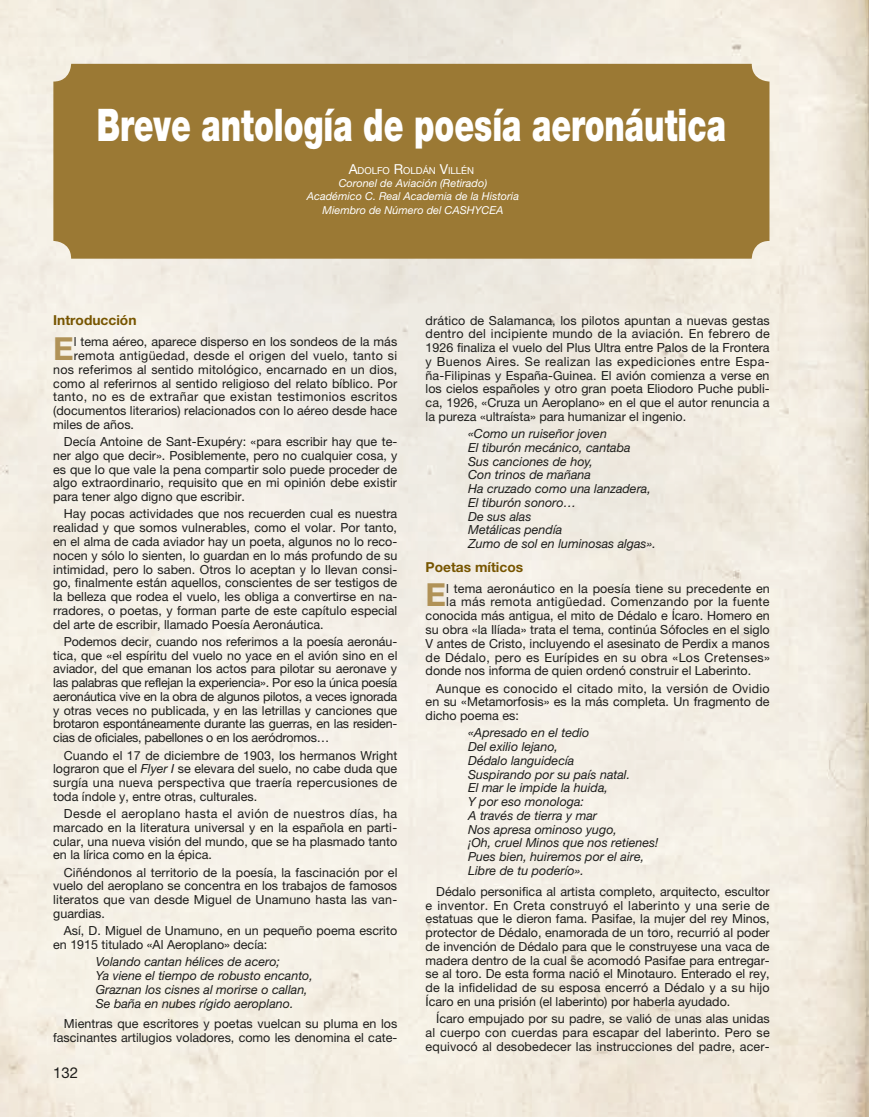
<style>
.page{position:relative;width:869px;height:1117px;background:#fff}
.page>*{position:absolute;margin:0;border:0;box-sizing:border-box;transform-origin:0 0}
.Títulos{font:900 45px "Helvetica Neue LT Std";color:#fff;scale:.7 1}
.t1{font:700 31.75px "Helvetica Neue LT Std";color:#b09257}
.t2{font:15px "Helvetica Neue LT Std";color:#1d1d1b}
.t3{font:700 13.75px "Helvetica Neue LT Std";color:#750}
.t4{font:12.5px/13.8px "Helvetica Neue LT Std";color:#1d1d1b;text-align:justify}
.t5{font:italic 12.5px/13.8px "Helvetica Neue LT Std";color:#1d1d1b}
.t6{font:12.5px "Helvetica Neue LT Std";letter-spacing:.025em;color:#1d1d1b}
.t7{font:12.5px "Helvetica Neue LT Std";letter-spacing:.03em;color:#1d1d1b}
.Cargos{font:italic 11px "Helvetica Neue LT Std";color:#fff}
.Autores{font:9.62px "Helvetica Neue LT Std";color:#fff}
.s1{font-size:13.75px}
.s2{font-style:italic}
</style>
<div class="page">
<img style="left:0;top:0;width:868px;height:1116px">
<div style="left:53px;top:64px;width:716px;height:194px;background:#9b7934;border-radius:18px"></div>
<p class="Títulos" style="left:97px;top:98px;width:899px">Breve antología de poesía aeronáutica</p>
<p class="Autores" style="left:348px;top:165px;width:127px"><span class="s1">A</span>DOLFO <span class="s1">R</span>OLDÁN <span class="s1">V</span>ILLÉN</p>
<p class="Cargos" style="left:338px;top:177px;width:150px">Coronel de Aviación (Retirado)</p>
<p class="Cargos" style="left:307px;top:190px;width:213px">Académico C. Real Academia de la Historia</p>
<p class="Cargos" style="left:322px;top:203px;width:182px">Miembro de Número del CASHYCEA</p>
<p class="t3" style="left:53px;top:312px;width:85px">Introducción</p>
<p class="t1" style="left:53px;top:329px;width:22px">E</p>
<p class="t4" style="left:74px;top:335px;width:325px">l tema aéreo, aparece disperso en los sondeos de la más</p>
<p class="t6" style="left:74px;top:348px;width:325px">remota antigüedad, desde el origen del vuelo, tanto si</p>
<p class="t4" style="left:53px;top:362px;width:345px">nos referimos al sentido mitológico, encarnado en un dios,</p>
<p class="t4" style="left:53px;top:376px;width:345px">como al referirnos al sentido religioso del relato bíblico. Por</p>
<p class="t7" style="left:53px;top:389px;width:345px">tanto, no es de extrañar que existan testimonios escritos</p>
<p class="t4" style="left:53px;top:403px;width:345px">(documentos literarios) relacionados con lo aéreo desde hace</p>
<p class="t4" style="left:53px;top:417px;width:82px">miles de años.</p>
<p class="t4" style="left:53px;top:434px;width:345px;text-indent:11px">Decía Antoine de Sant-Exupéry: «para escribir hay que te&shy;ner algo que decir». Posiblemente, pero no cualquier cosa, y es que lo que vale la pena compartir solo puede proceder de algo extraordinario, requisito que en mi opinión debe existir para tener algo digno que escribir.</p>
<p class="t4" style="left:53px;top:507px;width:345px;text-indent:11px">Hay pocas actividades que nos recuerden cual es nuestra realidad y que somos vulnerables, como el volar. Por tanto, en el alma de cada aviador hay un poeta, algunos no lo reco&shy;nocen y sólo lo sienten, lo guardan en lo más profundo de su intimidad, pero lo saben. Otros lo aceptan y lo llevan consi&shy;go, finalmente están aquellos, conscientes de ser testigos de la belleza que rodea el vuelo, les obliga a convertirse en na&shy;rradores, o poetas, y forman parte de este capítulo especial del arte de escribir, llamado Poesía Aeronáutica.</p>
<p class="t4" style="left:53px;top:634px;width:345px;text-indent:11px">Podemos decir, cuando nos referimos a la poesía aeronáu&shy;tica, que «el espíritu del vuelo no yace en el avión sino en el aviador, del que emanan los actos para pilotar su aeronave y las palabras que reflejan la experiencia». Por eso la única poesía aeronáutica vive en la obra de algunos pilotos, a veces ignorada y otras veces no publicada, y en las letrillas y canciones que brotaron espontáneamente durante las guerras, en las residen&shy;cias de oficiales, pabellones o en los aeródromos…</p>
<p class="t4" style="left:53px;top:747px;width:345px;text-indent:11px">Cuando el 17 de diciembre de 1903, los hermanos Wright lograron que el <span class="s2">Flyer I</span> se elevara del suelo, no cabe duda que surgía una nueva perspectiva que traería repercusiones de toda índole y, entre otras, culturales.</p>
<p class="t4" style="left:53px;top:806px;width:345px;text-indent:11px">Desde el aeroplano hasta el avión de nuestros días, ha marcado en la literatura universal y en la española en parti&shy;cular, una nueva visión del mundo, que se ha plasmado tanto en la lírica como en la épica.</p>
<p class="t4" style="left:53px;top:865px;width:345px;text-indent:11px">Ciñéndonos al territorio de la poesía, la fascinación por el vuelo del aeroplano se concentra en los trabajos de famosos literatos que van desde Miguel de Unamuno hasta las van&shy;guardias.</p>
<p class="t4" style="left:53px;top:923px;width:345px;text-indent:11px">Así, D. Miguel de Unamuno, en un pequeño poema escrito en 1915 titulado «Al Aeroplano» decía:</p>
<p class="t5" style="left:96px;top:954px;width:218px">Volando cantan hélices de acero;<br>Ya viene el tiempo de robusto encanto, Graznan los cisnes al morirse o callan, Se baña en nubes rígido aeroplano.</p>
<p class="t4" style="left:53px;top:1016px;width:345px;text-align:right">Mientras que escritores y poetas vuelcan su pluma en los fascinantes artilugios voladores, como les denomina el cate-</p>
<p class="t2" style="left:53px;top:1063px;width:27px">132</p>
<p class="t4" style="left:425px;top:313px;width:345px">drático de Salamanca, los pilotos apuntan a nuevas gestas dentro del incipiente mundo de la aviación. En febrero de 1926 finaliza el vuelo del Plus Ultra entre Palos de la Frontera y Buenos Aires. Se realizan las expediciones entre Espa&shy;ña-Filipinas y España-Guinea. El avión comienza a verse en los cielos españoles y otro gran poeta Eliodoro Puche publi&shy;ca, 1926, «Cruza un Aeroplano» en el que el autor renuncia a la pureza «ultraísta» para humanizar el ingenio.</p>
<p class="t5" style="left:468px;top:426px;width:189px">«Como un ruiseñor joven<br>El tiburón mecánico, cantaba<br>Sus canciones de hoy,<br>Con trinos de mañana<br>Ha cruzado como una lanzadera,<br>El tiburón sonoro…<br>De sus alas<br>Metálicas pendía<br>Zumo de sol en luminosas algas».</p>
<p class="t3" style="left:425px;top:558px;width:99px">Poetas míticos</p>
<p class="t1" style="left:425px;top:575px;width:22px">E</p>
<p class="t4" style="left:446px;top:581px;width:325px">l tema aeronáutico en la poesía tiene su precedente en</p>
<p class="t6" style="left:446px;top:594px;width:325px">la más remota antigüedad. Comenzando por la fuente</p>
<p class="t4" style="left:425px;top:608px;width:345px">conocida más antigua, el mito de Dédalo e Ícaro. Homero en</p>
<p class="t4" style="left:425px;top:622px;width:345px">su obra «la Ilíada» trata el tema, continúa Sófocles en el siglo</p>
<p class="t4" style="left:425px;top:636px;width:345px">V antes de Cristo, incluyendo el asesinato de Perdix a manos</p>
<p class="t6" style="left:425px;top:649px;width:345px">de Dédalo, pero es Eurípides en su obra «Los Cretenses»</p>
<p class="t4" style="left:425px;top:663px;width:327px">donde nos informa de quien ordenó construir el Laberinto.</p>
<p class="t4" style="left:425px;top:681px;width:345px;text-indent:11px">Aunque es conocido el citado mito, la versión de Ovidio en su «Metamorfosis» es la más completa. Un fragmento de dicho poema es:</p>
<p class="t5" style="left:468px;top:725px;width:192px">«Apresado en el tedio<br>Del exilio lejano,<br>Dédalo languidecía<br>Suspirando por su país natal.<br>El mar le impide la huida,<br>Y por eso monologa:<br>A través de tierra y mar<br>Nos apresa ominoso yugo,<br>¡Oh, cruel Minos que nos retienes!<br>Pues bien, huiremos por el aire,<br>Libre de tu poderío».</p>
<p class="t4" style="left:425px;top:884px;width:345px;text-indent:11px">Dédalo personifica al artista completo, arquitecto, escultor e inventor. En Creta construyó el laberinto y una serie de estatuas que le dieron fama. Pasifae, la mujer del rey Minos, protector de Dédalo, enamorada de un toro, recurrió al poder de invención de Dédalo para que le construyese una vaca de madera dentro de la cual se acomodó Pasifae para entregar&shy;se al toro. De esta forma nació el Minotauro. Enterado el rey, de la infidelidad de su esposa encerró a Dédalo y a su hijo Ícaro en una prisión (el laberinto) por haberla ayudado.</p>
<p class="t4" style="left:425px;top:1011px;width:345px;text-indent:11px">Ícaro empujado por su padre, se valió de unas alas unidas al cuerpo con cuerdas para escapar del laberinto. Pero se equivocó al desobedecer las instrucciones del padre, acer-</p>
</div>
